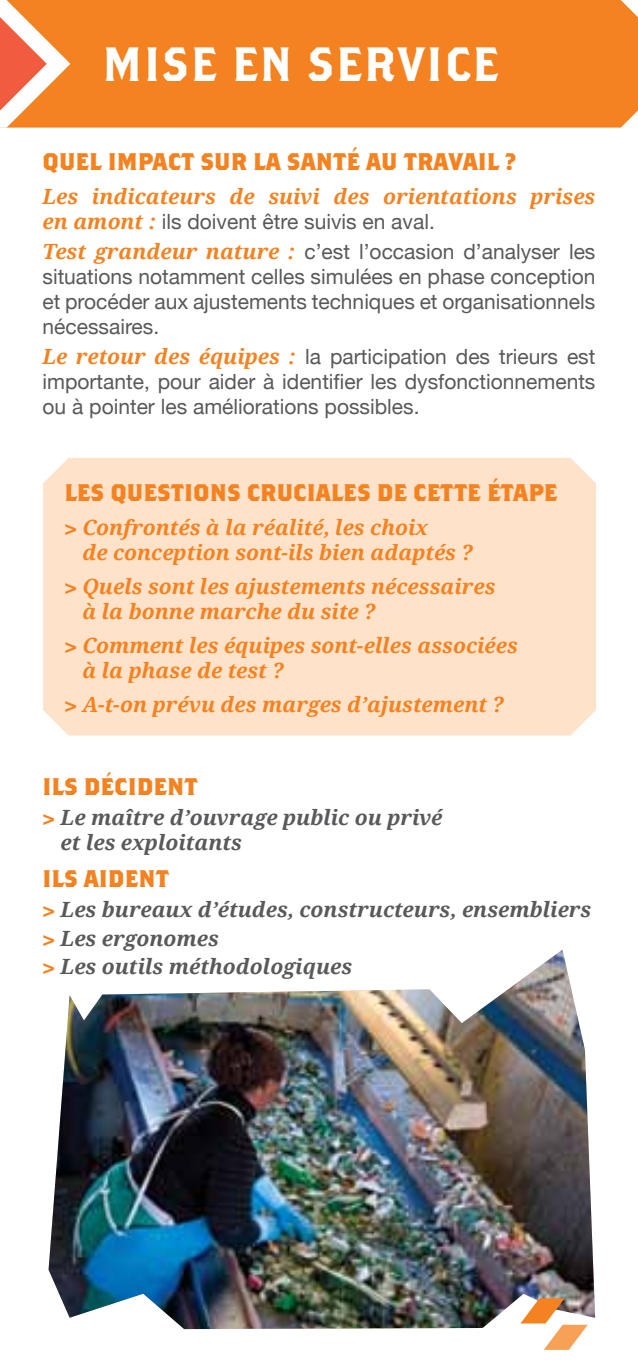
<style>
.page{position:relative;width:638px;height:1361px;background:#fff}
.page>*{position:absolute;margin:0;border:0;box-sizing:border-box;transform-origin:0 0}
.t1{font:48px "Brothers Regular Alternates";letter-spacing:.03em;color:#fff}
.t2{font:700 24px "Brothers";color:#f58220}
.t3{font:21px/25.2px "Helvetica Neue";color:#58595b;text-align:justify}
.t4{font:italic 700 21px/25.2px "Droid Serif";color:#f58220}
.t5{font:italic 700 21px/28.5px "Droid Serif";color:#58595b}
.s1{font-family:"Droid Serif";font-weight:700;font-style:italic;color:#f58220}
.s2{font-family:"Helvetica Neue";font-style:normal}
.s3{font-family:"Helvetica Neue";font-style:normal;color:#f58220}
</style>
<div class="page">
<div style="left:70px;top:0;width:551px;height:128px;background:#f58220"></div>
<svg style="left:621px;top:0;width:17px;height:128px;background:#f6933f"></svg>
<svg style="left:0;top:0;width:70px;height:128px"></svg>
<img style="left:49px;top:949px;width:546px;height:380px">
<div style="left:43px;top:458px;width:553px;height:277px;background:#fee2c9"></div>
<svg style="left:520px;top:1298px;width:68px;height:52px"></svg>
<h1 class="t1" style="left:102px;top:35px;width:398px">M ISE EN SERVICE</h1>
<p class="t2" style="left:43px;top:147px;width:475px">QUEL IMPACT SUR LA SANTÉ AU TRAVAIL ?</p>
<p class="t4" style="left:43px;top:184px;width:554px">Les indicateurs de suivi des orientations prises</p>
<p class="t3" style="left:43px;top:207px;width:554px;line-height:29.4px"><span class="s1">en amont :</span> ils doivent être suivis en aval.<br><span class="s1">Test grandeur nature :</span> c’est l’occasion d’analyser les</p>
<p class="t3" style="left:43px;top:263px;width:554px">situations notamment celles simulées en phase conception et procéder aux ajustements techniques et organisationnels nécessaires.</p>
<p class="t3" style="left:43px;top:343px;width:554px"><span class="s1">Le retour des équipes :</span> la participation des trieurs est importante, pour aider à identifier les dysfonctionnements ou à pointer les améliorations possibles.</p>
<p class="t2" style="left:64px;top:478px;width:494px">LES QUESTIONS CRUCIALES DE CETTE ÉTAPE</p>
<p class="t4" style="left:82px;top:515px;width:392px;text-indent:-18px"><span class="s2">&gt;</span> Confrontés à la réalité, les choix<br>de conception sont-ils bien adaptés ?</p>
<p class="t4" style="left:82px;top:573px;width:414px;text-indent:-18px"><span class="s2">&gt;</span> Quels sont les ajustements nécessaires à la bonne marche du site ?</p>
<p class="t4" style="left:82px;top:632px;width:437px;text-indent:-18px"><span class="s2">&gt;</span> Comment les équipes sont-elles associées à la phase de test ?</p>
<p class="t4" style="left:64px;top:691px;width:441px"><span class="s2">&gt;</span> A-t-on prévu des marges d’ajustement ?</p>
<p class="t2" style="left:43px;top:772px;width:157px">ILS DÉCIDENT</p>
<p class="t5" style="left:61px;top:805px;width:384px;line-height:25.2px;text-indent:-18px"><span class="s3">&gt;</span> Le maître d’ouvrage public ou privé et les exploitants</p>
<p class="t2" style="left:43px;top:864px;width:128px">ILS AIDENT</p>
<p class="t5" style="left:43px;top:895px;width:550px"><span class="s3">&gt;</span> Les bureaux d’études, constructeurs, ensembliers <span class="s3">&gt;</span> Les ergonomes<br><span class="s3">&gt;</span> Les outils méthodologiques</p>
</div>
